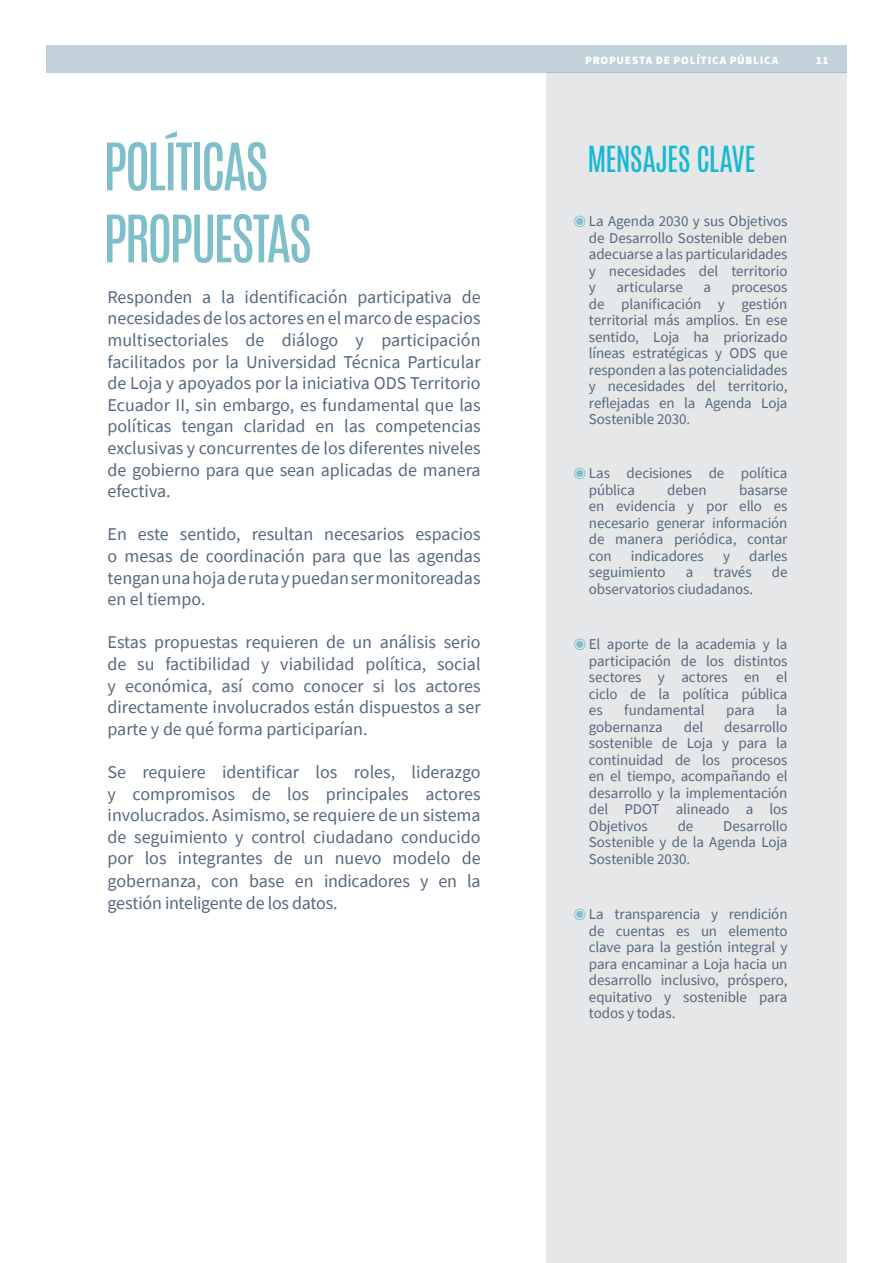
<style>
.page{position:relative;width:893px;height:1263px;background:#fff}
.page>*{position:absolute;margin:0;border:0;box-sizing:border-box;transform-origin:0 0}
.Headline{font:55.5px "Antonio";letter-spacing:-.055em;color:#7ebfca}
.Headline-2{font:30px "Antonio";letter-spacing:-.025em;color:#16b9d3}
.t1{font:18px/21.6px "Source Sans Pro";color:#54687f;text-align:justify}
.BC{font:15px/16.5px "Source Sans Pro";letter-spacing:-.01em;color:#54687f;text-align:justify}
.t2{font:900 11.25px "Source Sans Pro";letter-spacing:.07em;color:#fff}
.s1{font-size:13.5px;color:#7dbfca}
</style>
<div class="page">
<div style="left:46px;top:46px;width:801px;height:27px;background:#c1d2db"></div>
<div style="left:546px;top:73px;width:301px;height:1190px;background:#e6e7e9"></div>
<p class="Headline" style="left:103px;top:126px;width:167px">POLÍTICAS</p>
<p class="Headline" style="left:103px;top:198px;width:210px">PROPUESTAS</p>
<p class="t1" style="left:108px;top:286px;width:375px">Responden a la identificación participativa de necesidades de los actores en el marco de espacios multisectoriales de diálogo y participación facilitados por la Universidad Técnica Particular de Loja y apoyados por la iniciativa ODS Territorio Ecuador II, sin embargo, es fundamental que las políticas tengan claridad en las competencias exclusivas y concurrentes de los diferentes niveles de gobierno para que sean aplicadas de manera efectiva.</p>
<p class="t1" style="left:108px;top:523px;width:375px">En este sentido, resultan necesarios espacios o mesas de coordinación para que las agendas tengan una hoja de ruta y puedan ser monitoreadas en el tiempo.</p>
<p class="t1" style="left:108px;top:631px;width:375px">Estas propuestas requieren de un análisis serio de su factibilidad y viabilidad política, social y económica, así como conocer si los actores directamente involucrados están dispuestos a ser parte y de qué forma participarían.</p>
<p class="t1" style="left:108px;top:761px;width:374px">Se requiere identificar los roles, liderazgo y compromisos de los principales actores involucrados. Asimismo, se requiere de un sistema de seguimiento y control ciudadano conducido por los integrantes de un nuevo modelo de gobernanza, con base en indicadores y en la gestión inteligente de los datos.</p>
<p class="t2" style="left:585px;top:52px;width:195px">PROPUESTA DE POLÍTICA PÚBLICA</p>
<p class="t2" style="left:816px;top:52px;width:14px">11</p>
<p class="Headline-2" style="left:588px;top:137px;width:170px">MENSAJES CLAVE</p>
<p class="BC" style="left:589px;top:213px;width:200px;text-indent:-15px"><span class="s1">◉</span> La Agenda 2030 y sus Objetivos de Desarrollo Sostenible deben adecuarse a las particularidades y necesidades del territorio y</p>
<p class="BC" style="left:616px;top:279px;width:68px">articularse</p>
<p class="BC" style="left:703px;top:279px;width:9px">a</p>
<p class="BC" style="left:589px;top:279px;width:200px;text-indent:143px">procesos de planificación y gestión territorial más amplios. En ese sentido, Loja ha priorizado líneas estratégicas y ODS que responden a las potencialidades y necesidades del territorio, reflejadas en la Agenda Loja Sostenible 2030.</p>
<p class="BC" style="left:589px;top:465px;width:200px;text-indent:-15px"><span class="s1">◉</span> Las decisiones de política pública</p>
<p class="BC" style="left:589px;top:481px;width:200px;text-indent:150px">basarse en evidencia y por ello es necesario generar información de manera periódica, contar con</p>
<p class="BC" style="left:667px;top:481px;width:41px">deben</p>
<p class="BC" style="left:631px;top:547px;width:74px">indicadores</p>
<p class="BC" style="left:723px;top:547px;width:9px">y</p>
<p class="BC" style="left:749px;top:547px;width:40px">darles</p>
<p class="BC" style="left:589px;top:564px;width:78px">seguimiento</p>
<p class="BC" style="left:686px;top:564px;width:9px">a</p>
<p class="BC" style="left:713px;top:564px;width:40px">través</p>
<p class="BC" style="left:772px;top:564px;width:17px">de</p>
<p class="BC" style="left:589px;top:580px;width:166px">observatorios ciudadanos.</p>
<p class="BC" style="left:589px;top:636px;width:200px;text-indent:-15px"><span class="s1">◉</span> El aporte de la academia y la participación de los distintos sectores y actores en el ciclo de la política pública es</p>
<p class="BC" style="left:624px;top:702px;width:82px">fundamental</p>
<p class="BC" style="left:726px;top:702px;width:30px">para</p>
<p class="BC" style="left:776px;top:702px;width:13px">la</p>
<p class="BC" style="left:589px;top:718px;width:75px">gobernanza</p>
<p class="BC" style="left:684px;top:718px;width:21px">del</p>
<p class="BC" style="left:589px;top:718px;width:200px;text-indent:135px">desarrollo sostenible de Loja y para la continuidad de los procesos en el tiempo, acompañando el desarrollo y la implementación del PDOT alineado a los Objetivos</p>
<p class="BC" style="left:589px;top:817px;width:200px;text-indent:134px">Desarrollo Sostenible y de la Agenda Loja Sostenible 2030.</p>
<p class="BC" style="left:678px;top:817px;width:17px">de</p>
<p class="BC" style="left:589px;top:906px;width:200px;text-indent:-15px"><span class="s1">◉</span> La transparencia y rendición de cuentas es un elemento clave para la gestión integral y para encaminar a Loja hacia un desarrollo inclusivo, próspero, equitativo y sostenible para todos y todas.</p>
</div>
